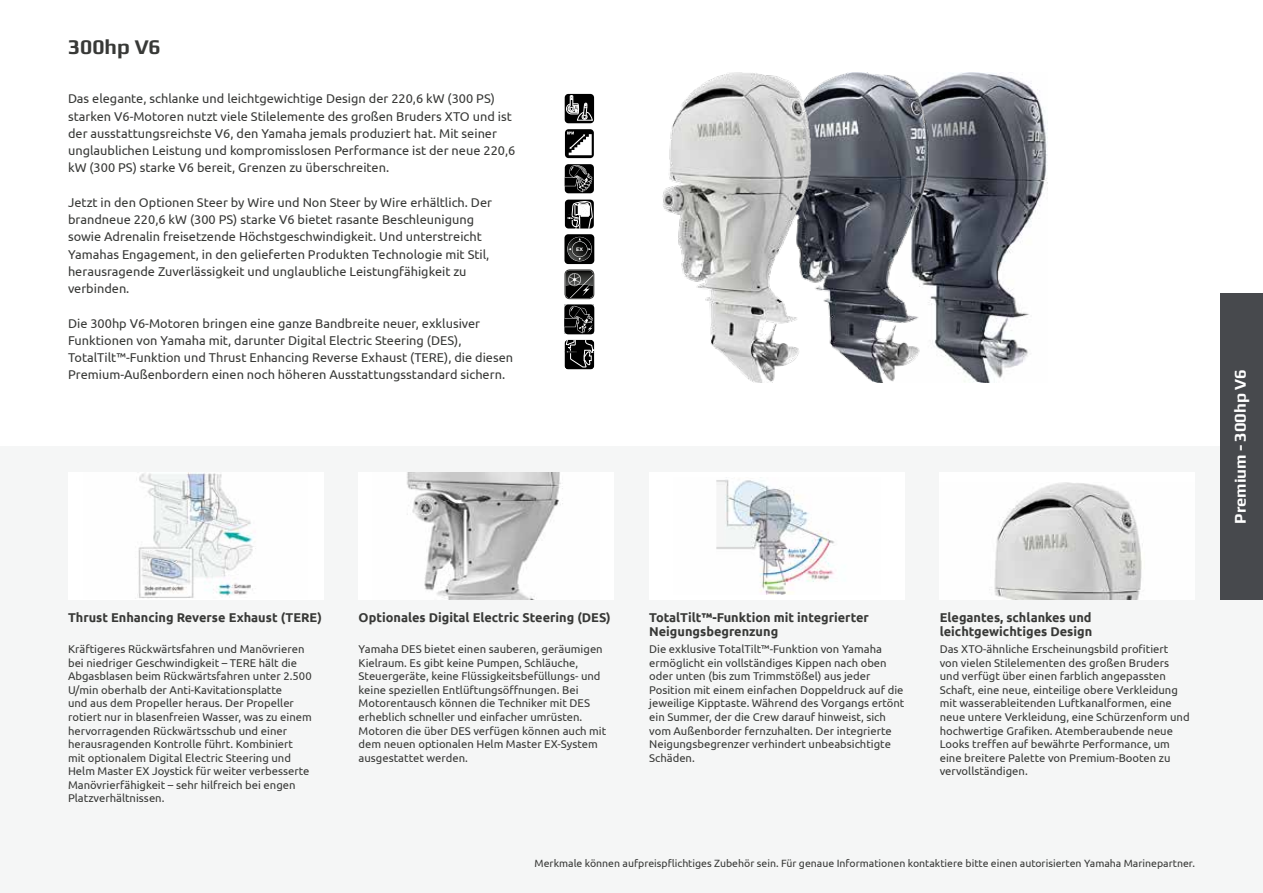
<style>
.page{position:relative;width:1263px;height:893px;background:#fff}
.page>*{position:absolute;margin:0;border:0;box-sizing:border-box;transform-origin:0 0}
.t1{font:700 21px "Play";color:#383937}
.t2{font:700 16.5px "Play";letter-spacing:-.01em;color:#fff}
.t3{font:12.75px/17.2px "Ubuntu";color:#383937}
.t4{font:700 12.75px/13.5px "Ubuntu";color:#383937}
.t5{font:11.25px/13.5px "Ubuntu";color:#383937}
.t6{font:10.5px "Ubuntu";color:#383937}
.t7{font:700 5.25px "Play";color:#fff}
</style>
<div class="page">
<div style="left:0;top:446px;width:1263px;height:447px;background:#f5f6f6"></div>
<img style="left:948px;top:72px;width:100px;height:311px">
<div style="left:68px;top:472px;width:255px;height:128px;background:#fff"></div>
<img style="left:135px;top:473px;width:121px;height:126px">
<div style="left:940px;top:472px;width:255px;height:128px;background:#fff"></div>
<img style="left:994px;top:483px;width:149px;height:117px">
<div style="left:649px;top:472px;width:255px;height:128px;background:#fff"></div>
<img style="left:716px;top:477px;width:119px;height:117px">
<div style="left:359px;top:472px;width:255px;height:128px;background:#fff"></div>
<img style="left:407px;top:472px;width:156px;height:128px">
<img style="left:828px;top:72px;width:120px;height:311px">
<img style="left:662px;top:72px;width:166px;height:311px">
<div style="left:565px;top:94px;width:29px;height:29px;background:#000;border-radius:4px"></div>
<svg style="left:566px;top:95px;width:27px;height:28px"></svg>
<div style="left:564px;top:234px;width:30px;height:30px;background:#000;border-radius:4px"></div>
<svg style="left:567px;top:237px;width:25px;height:24px"></svg>
<svg style="left:568px;top:238px;width:23px;height:23px"></svg>
<svg style="left:565px;top:129px;width:29px;height:29px"></svg>
<svg style="left:567px;top:132px;width:25px;height:23px"></svg>
<div style="left:564px;top:305px;width:30px;height:29px;background:#000;border-radius:4px"></div>
<svg style="left:564px;top:306px;width:29px;height:27px"></svg>
<div style="left:565px;top:164px;width:29px;height:29px;background:#000;border-radius:4px"></div>
<svg style="left:565px;top:165px;width:27px;height:27px"></svg>
<svg style="left:564px;top:269px;width:30px;height:30px"></svg>
<svg style="left:565px;top:200px;width:29px;height:29px"></svg>
<svg style="left:566px;top:201px;width:26px;height:28px"></svg>
<svg style="left:564px;top:340px;width:30px;height:29px"></svg>
<div style="left:1220px;top:293px;width:43px;height:307px;background:#47494d"></div>
<h1 class="t1" style="left:68px;top:34px;width:94px">300hp V6</h1>
<p class="t3" style="left:68px;top:90px;width:449px">Das elegante, schlanke und leichtgewichtige Design der 220,6 kW (300 PS) starken V6-Motoren nutzt viele Stilelemente des großen Bruders XTO und ist der ausstattungsreichste V6, den Yamaha jemals produziert hat. Mit seiner unglaublichen Leistung und kompromisslosen Performance ist der neue 220,6 kW (300 PS) starke V6 bereit, Grenzen zu überschreiten.</p>
<p class="t3" style="left:68px;top:193px;width:426px">Jetzt in den Optionen Steer by Wire und Non Steer by Wire erhältlich. Der brandneue 220,6 kW (300 PS) starke V6 bietet rasante Beschleunigung sowie Adrenalin freisetzende Höchstgeschwindigkeit. Und unterstreicht Yamahas Engagement, in den gelieferten Produkten Technologie mit Stil, herausragende Zuverlässigkeit und unglaubliche Leistungfähigkeit zu verbinden.</p>
<p class="t3" style="left:68px;top:314px;width:447px">Die 300hp V6-Motoren bringen eine ganze Bandbreite neuer, exklusiver Funktionen von Yamaha mit, darunter Digital Electric Steering (DES), TotalTilt™-Funktion und Thrust Enhancing Reverse Exhaust (TERE), die diesen Premium-Außenbordern einen noch höheren Ausstattungsstandard sichern.</p>
<p class="t7" style="left:576px;top:246px;width:8px">EX</p>
<p class="t4" style="left:68px;top:611px;width:255px">Thrust Enhancing Reverse Exhaust (TERE)</p>
<p class="t5" style="left:68px;top:642px;width:245px">Kräftigeres Rückwärtsfahren und Manövrieren bei niedriger Geschwindigkeit – TERE hält die Abgasblasen beim Rückwärtsfahren unter 2.500<br>U/min oberhalb der Anti-Kavitationsplatte<br>und aus dem Propeller heraus. Der Propeller rotiert nur in blasenfreien Wasser, was zu einem hervorragenden Rückwärtsschub und einer herausragenden Kontrolle führt. Kombiniert mit optionalem Digital Electric Steering und Helm Master EX Joystick für weiter verbesserte Manövrierfähigkeit – sehr hilfreich bei engen Platzverhältnissen.</p>
<p class="t4" style="left:359px;top:611px;width:254px">Optionales Digital Electric Steering (DES)</p>
<p class="t5" style="left:359px;top:642px;width:249px">Yamaha DES bietet einen sauberen, geräumigen Kielraum. Es gibt keine Pumpen, Schläuche, Steuergeräte, keine Flüssigkeitsbefüllungs- und keine speziellen Entlüftungsöffnungen. Bei Motorentausch können die Techniker mit DES erheblich schneller und einfacher umrüsten.<br>Motoren die über DES verfügen können auch mit dem neuen optionalen Helm Master EX-System ausgestattet werden.</p>
<p class="t4" style="left:649px;top:611px;width:221px">TotalTilt™-Funktion mit integrierter<br>Neigungsbegrenzung</p>
<p class="t5" style="left:649px;top:642px;width:257px">Die exklusive TotalTilt™-Funktion von Yamaha ermöglicht ein vollständiges Kippen nach oben oder unten (bis zum Trimmstößel) aus jeder Position mit einem einfachen Doppeldruck auf die jeweilige Kipptaste. Während des Vorgangs ertönt ein Summer, der die Crew darauf hinweist, sich vom Außenborder fernzuhalten. Der integrierte Neigungsbegrenzer verhindert unbeabsichtigte Schäden.</p>
<p class="t4" style="left:940px;top:611px;width:154px">Elegantes, schlankes und leichtgewichtiges Design</p>
<p class="t5" style="left:940px;top:642px;width:251px">Das XTO-ähnliche Erscheinungsbild profitiert von vielen Stilelementen des großen Bruders und verfügt über einen farblich angepassten Schaft, eine neue, einteilige obere Verkleidung mit wasserableitenden Luftkanalformen, eine neue untere Verkleidung, eine Schürzenform und hochwertige Grafiken. Atemberaubende neue Looks treffen auf bewährte Performance, um eine breitere Palette von Premium-Booten zu vervollständigen.</p>
<p class="t6" style="left:535px;top:857px;width:662px">Merkmale können aufpreispflichtiges Zubehör sein. Für genaue Informationen kontaktiere bitte einen autorisierten Yamaha Marinepartner.</p>
<h2 class="t2" style="left:1230px;top:524px;width:156px;rotate:-90deg">Premium - 300hp V6</h2>
</div>
